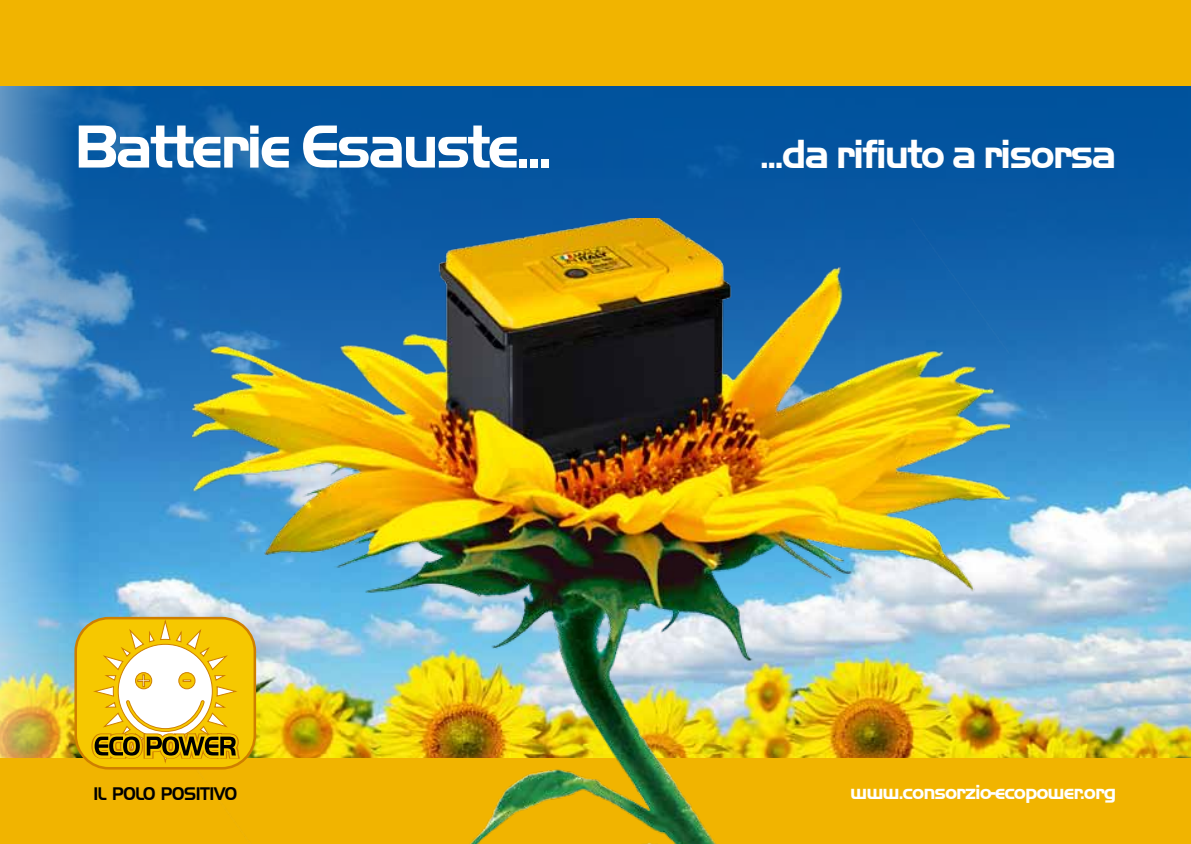
<style>
.page{position:relative;width:1191px;height:844px;background:#fff}
.page>*{position:absolute;margin:0;border:0;box-sizing:border-box;transform-origin:0 0}
.t1{font:700 63px "Handel Got D";letter-spacing:-.05em;color:#fff}
.t2{font:700 42px "Handel Got D";letter-spacing:-.05em;color:#fff}
.t3{font:700 21px "Handel Got D";letter-spacing:-.05em;color:#fff}
.t4{font:17.68px "Handel Gothic BT";letter-spacing:-.025em;color:#000;scale:.9 1}
</style>
<div class="page">
<img style="left:0;top:86px;width:1191px;height:671px">
<div style="left:0;top:757px;width:1191px;height:86px;background:#f1b400"></div>
<div style="left:0;top:0;width:1191px;height:86px;background:#f1b400"></div>
<img style="left:192px;top:218px;width:817px;height:625px">
<div style="left:76px;top:618px;width:179px;height:150px;background:#f6c800;border-radius:33px"></div>
<div style="left:74px;top:616px;width:182px;height:153px;border:3px solid #ce7f00;border-radius:33px"></div>
<svg style="left:86px;top:617px;width:159px;height:174px"></svg>
<h1 class="t1" style="left:74px;top:111px;width:479px">Batterie Esauste...</h1>
<h2 class="t2" style="left:760px;top:130px;width:358px">...da rifiuto a risorsa</h2>
<p class="t4" style="left:93px;top:782px;width:161px">IL POLO POSITIVO</p>
<p class="t3" style="left:850px;top:780px;width:268px">www.consorzio-ecopower.org</p>
</div>
